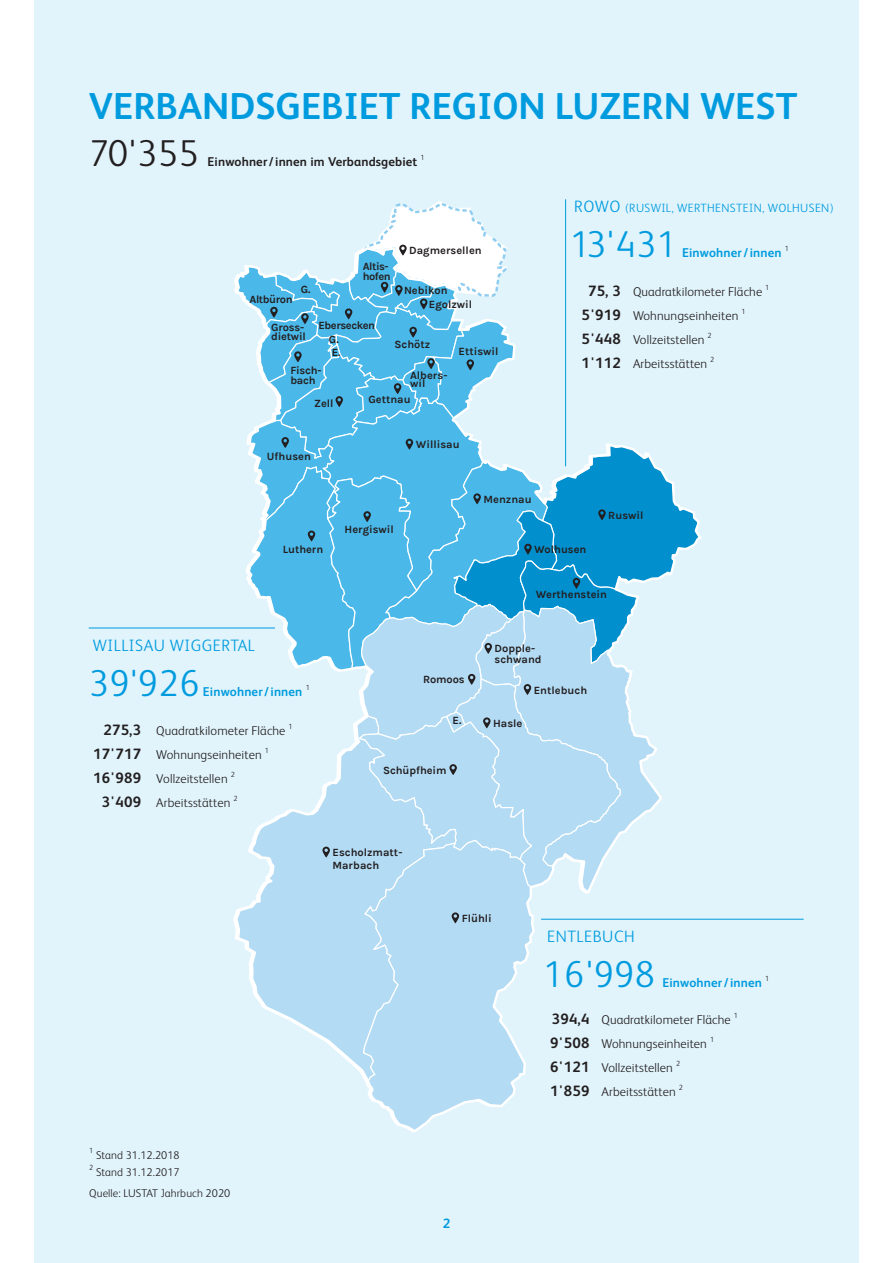
<style>
.page{position:relative;width:893px;height:1263px;background:#fff}
.page>*{position:absolute;margin:0;border:0;box-sizing:border-box;transform-origin:0 0}
.t1{font:700 37.5px "FS Albert";color:#009bde}
.t2{font:300 37.5px "FS Albert";letter-spacing:.01em;color:#009bde}
.t3{font:300 37.5px "FS Albert";color:#231f20}
.t4{font:300 16.5px "FS Albert";letter-spacing:.03em;color:#009bde}
.t5{font:700 13.5px "FS Albert";color:#009bde}
.t6{font:300 12.75px "FS Albert";letter-spacing:.01em;color:#231f20}
.t7{font:700 12.75px "FS Albert";letter-spacing:.01em;color:#009bde}
.t8{font:700 12.75px "FS Albert";letter-spacing:.01em;color:#231f20}
.t9{font:300 12px "FS Albert";letter-spacing:.03em;color:#009bde}
.t10{font:300 11.25px/21px "FS Albert";letter-spacing:.01em;color:#231f20}
.t11{font:700 11.1px/13.2px "Karla";color:#231f20}
.t12{font:700 11.1px/9.8px "Karla";letter-spacing:-.04em;color:#231f20}
.t13{font:700 11.1px/9.8px "Karla";letter-spacing:-.02em;color:#231f20}
.t14{font:300 7.5px "FS Albert";color:#231f20}
.s1{font-size:16.5px}
.s2{font-weight:700;font-size:15px}
</style>
<div class="page">
<div style="left:34px;top:0;width:825px;height:1263px;background:#e1f4fc"></div>
<svg style="left:234px;top:277px;width:469px;height:855px"></svg>
<svg style="left:452px;top:912px;width:7px;height:11px"></svg>
<svg style="left:236px;top:201px;width:467px;height:693px"></svg>
<hr style="left:89px;top:628px;width:186px;height:1px;background:#009bde">
<hr style="left:565px;top:199px;width:1px;height:267px;background:#009bde">
<hr style="left:541px;top:919px;width:263px;height:1px;background:#009bde">
<h1 class="t1" style="left:89px;top:80px;width:710px">VERBANDSGEBIET REGION LUZERN WEST</h1>
<h1 class="t3" style="left:89px;top:128px;width:111px">70'355</h1>
<p class="t8" style="left:208px;top:153px;width:211px">Einwohner/innen im Verbandsgebiet</p>
<p class="t14" style="left:420px;top:152px;width:6px">1</p>
<p class="t12" style="left:250px;top:294px;width:45px">Altbüron</p>
<p class="t11" style="left:301px;top:282px;width:11px">G.</p>
<p class="t12" style="left:363px;top:261px;width:30px">Altis&shy;hofen</p>
<p class="t11" style="left:409px;top:244px;width:74px">Dagmersellen</p>
<p class="t11" style="left:404px;top:284px;width:45px">Nebikon</p>
<p class="t11" style="left:429px;top:297px;width:45px">Egolzwil</p>
<p class="t13" style="left:271px;top:322px;width:36px">Gross&shy;dietwil</p>
<p class="t12" style="left:319px;top:320px;width:58px">Ebersecken</p>
<p class="t11" style="left:329px;top:333px;width:11px">G.</p>
<p class="t11" style="left:332px;top:346px;width:10px">E.</p>
<p class="t13" style="left:290px;top:366px;width:33px">Fisch&shy;bach</p>
<p class="t11" style="left:394px;top:337px;width:37px">Schötz</p>
<p class="t11" style="left:410px;top:371px;width:39px;line-height:8.6px">Albers&shy;wil</p>
<p class="t11" style="left:314px;top:396px;width:21px">Zell</p>
<p class="t11" style="left:368px;top:393px;width:44px">Gettnau</p>
<p class="t11" style="left:459px;top:345px;width:42px">Ettiswil</p>
<p class="t11" style="left:267px;top:449px;width:46px">Ufhusen</p>
<p class="t11" style="left:416px;top:438px;width:45px">Willisau</p>
<p class="t9" style="left:574px;top:200px;width:261px"><span class="s1">ROWO</span> (RUSWIL, WERTHENSTEIN, WOLHUSEN)</p>
<h1 class="t2" style="left:570px;top:220px;width:108px">13'431</h1>
<p class="t7" style="left:682px;top:244px;width:101px">Einwohner/innen</p>
<p class="t14" style="left:785px;top:244px;width:6px">1</p>
<p class="t6" style="left:588px;top:283px;width:176px"><span class="s2">75, 3</span> Quadratkilometer Fläche</p>
<p class="t14" style="left:765px;top:283px;width:6px">1</p>
<p class="t6" style="left:581px;top:307px;width:158px"><span class="s2">5'919</span> Wohnungseinheiten</p>
<p class="t14" style="left:741px;top:307px;width:6px">1</p>
<p class="t6" style="left:581px;top:331px;width:124px"><span class="s2">5'448</span> Vollzeitstellen</p>
<p class="t14" style="left:707px;top:331px;width:6px">2</p>
<p class="t6" style="left:581px;top:355px;width:127px"><span class="s2">1'112</span> Arbeitsstätten</p>
<p class="t14" style="left:710px;top:355px;width:6px">2</p>
<p class="t11" style="left:283px;top:543px;width:42px">Luthern</p>
<p class="t11" style="left:345px;top:523px;width:51px">Hergiswil</p>
<p class="t11" style="left:483px;top:493px;width:50px">Menznau</p>
<p class="t11" style="left:608px;top:509px;width:37px">Ruswil</p>
<p class="t11" style="left:534px;top:543px;width:54px">Wolhusen</p>
<p class="t11" style="left:536px;top:588px;width:73px">Werthenstein</p>
<p class="t4" style="left:93px;top:634px;width:164px">WILLISAU WIGGERTAL</p>
<h1 class="t2" style="left:89px;top:658px;width:112px">39'926</h1>
<p class="t7" style="left:203px;top:683px;width:101px">Einwohner/innen</p>
<p class="t14" style="left:306px;top:682px;width:6px">1</p>
<p class="t6" style="left:104px;top:722px;width:183px"><span class="s2">275,3</span> Quadratkilometer Fläche</p>
<p class="t14" style="left:289px;top:721px;width:6px">1</p>
<p class="t6" style="left:93px;top:746px;width:170px"><span class="s2">17'717</span> Wohnungseinheiten</p>
<p class="t14" style="left:265px;top:745px;width:6px">1</p>
<p class="t6" style="left:93px;top:770px;width:136px"><span class="s2">16'989</span> Vollzeitstellen</p>
<p class="t14" style="left:231px;top:769px;width:6px">2</p>
<p class="t6" style="left:102px;top:794px;width:130px"><span class="s2">3'409</span> Arbeitsstätten</p>
<p class="t14" style="left:233px;top:793px;width:6px">2</p>
<p class="t14" style="left:89px;top:1145px;width:6px">1</p>
<p class="t10" style="left:96px;top:1144px;width:85px">Stand 31.12.2018</p>
<p class="t14" style="left:89px;top:1162px;width:6px">2</p>
<p class="t10" style="left:89px;top:1161px;width:142px;text-indent:7px">Stand 31.12.2017<br>Quelle: LUSTAT Jahrbuch 2020</p>
<p class="t11" style="left:423px;top:673px;width:43px">Romoos</p>
<p class="t11" style="left:495px;top:643px;width:49px;line-height:11.1px">Dopple&shy;schwand</p>
<p class="t11" style="left:534px;top:683px;width:55px">Entlebuch</p>
<p class="t11" style="left:452px;top:714px;width:10px">E.</p>
<p class="t11" style="left:493px;top:717px;width:31px">Hasle</p>
<p class="t11" style="left:383px;top:764px;width:65px">Schüpfheim</p>
<p class="t11" style="left:333px;top:846px;width:71px">Escholzmatt-<br>Marbach</p>
<p class="t11" style="left:462px;top:912px;width:32px">Flühli</p>
<p class="t5" style="left:443px;top:1214px;width:9px">2</p>
<p class="t4" style="left:547px;top:925px;width:89px">ENTLEBUCH</p>
<h1 class="t2" style="left:543px;top:949px;width:114px">16'998</h1>
<p class="t7" style="left:662px;top:974px;width:101px">Einwohner/innen</p>
<p class="t14" style="left:765px;top:973px;width:6px">1</p>
<p class="t6" style="left:552px;top:1011px;width:180px"><span class="s2">394,4</span> Quadratkilometer Fläche</p>
<p class="t14" style="left:734px;top:1011px;width:6px">1</p>
<p class="t6" style="left:550px;top:1035px;width:158px"><span class="s2">9'508</span> Wohnungseinheiten</p>
<p class="t14" style="left:710px;top:1035px;width:6px">1</p>
<p class="t6" style="left:550px;top:1059px;width:124px"><span class="s2">6'121</span> Vollzeitstellen</p>
<p class="t14" style="left:676px;top:1059px;width:6px">2</p>
<p class="t6" style="left:550px;top:1083px;width:127px"><span class="s2">1'859</span> Arbeitsstätten</p>
<p class="t14" style="left:679px;top:1083px;width:6px">2</p>
</div>
